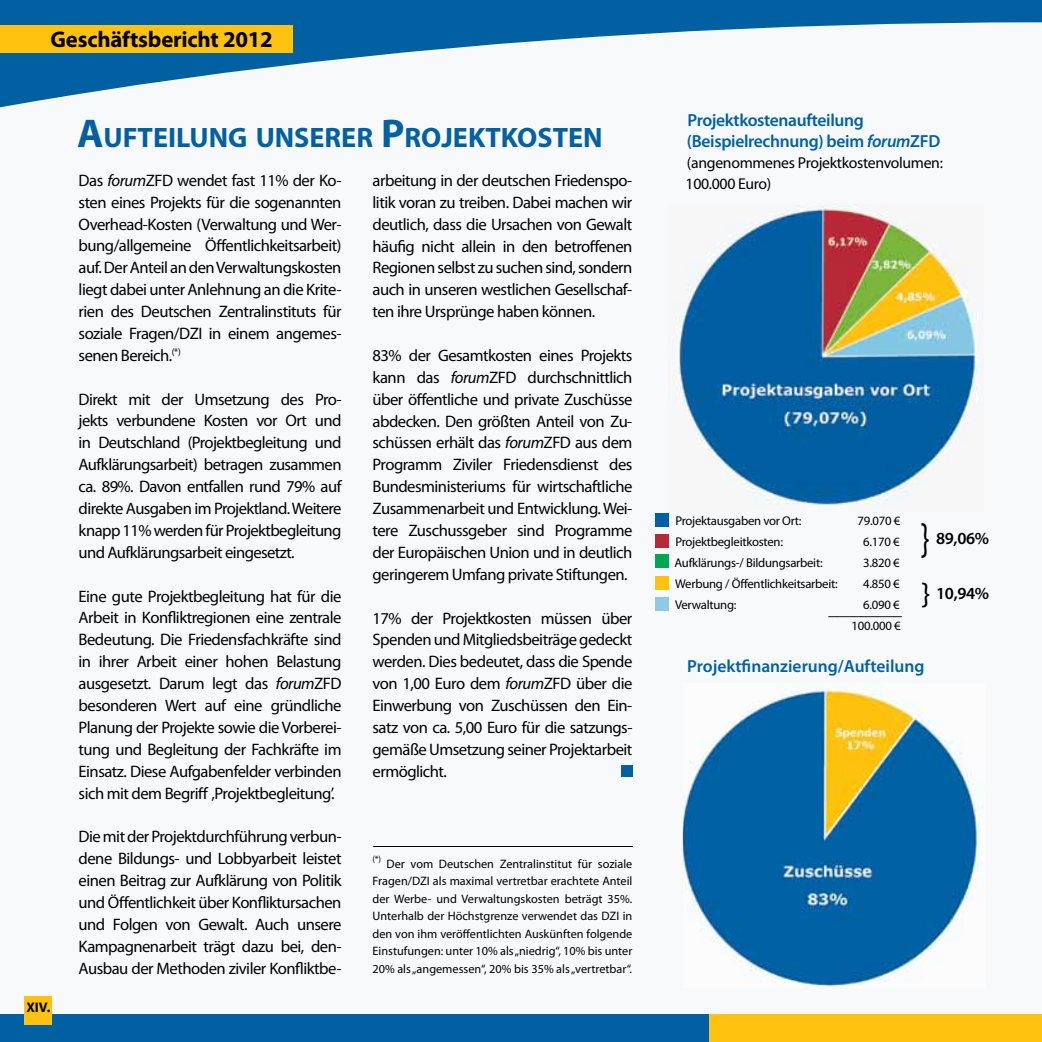
<style>
.page{position:relative;width:1042px;height:1042px;background:#0060a2}
.page>*{position:absolute;margin:0;border:0;box-sizing:border-box;transform-origin:0 0}
.t1{font:43.57px "Myriad Pro";color:#000;scale:.71 1}
.t2{font:31.15px "Myriad Pro";color:#000}
.t3{font:700 28.18px "Myriad Pro";color:#0060a2}
.t4{font:700 22.75px "Myriad Pro";letter-spacing:-.01em;color:#000}
.t5{font:600 17.5px/21px "Myriad Pro";letter-spacing:-.02em;color:#0060a2}
.t6{font:600 17.5px "Myriad Pro";color:#0060a2}
.t7{font:600 16.97px "Myriad Pro";letter-spacing:-.02em;color:#000}
.t8{font:16.62px/21.9px "Myriad Pro";letter-spacing:-.03em;color:#000;text-align:justify}
.t9{font:15.75px/21px "Myriad Pro";letter-spacing:-.02em;color:#000}
.t10{font:700 14px "Myriad Pro";color:#000}
.t11{font:12.78px/21px "Myriad Pro";letter-spacing:-.02em;color:#000;text-align:right}
.t12{font:12.25px/17.5px "Myriad Pro";color:#000;text-align:justify}
.s1{font-size:40.25px}
.s2{font-style:italic}
</style>
<div class="page">
<div style="left:0;top:22px;width:1042px;height:992px;background:#f7f9fb"></div>
<div style="left:0;top:25px;width:293px;height:28px;background:#ffc20e"></div>
<div style="left:25px;top:996px;width:27px;height:29px;background:#ffc20e"></div>
<div style="left:709px;top:1014px;width:333px;height:28px;background:#ffc20e"></div>
<img style="left:683px;top:683px;width:302px;height:305px">
<img style="left:668px;top:204px;width:315px;height:307px">
<div style="left:621px;top:765px;width:11px;height:11px;background:#0060a2"></div>
<div style="left:655px;top:513px;width:14px;height:14px;background:#0060a2"></div>
<div style="left:655px;top:534px;width:14px;height:13px;background:#b82937"></div>
<div style="left:655px;top:554px;width:14px;height:14px;background:#00a651"></div>
<div style="left:655px;top:576px;width:14px;height:13px;background:#ffc20e"></div>
<div style="left:655px;top:597px;width:14px;height:13px;background:#8fc9e3"></div>
<hr style="left:373px;top:846px;width:259px;height:1px;background:#000">
<h3 class="t4" style="left:50px;top:24px;width:224px">Geschäftsbericht 2012</h3>
<p class="t10" style="left:26px;top:998px;width:26px">XIV.</p>
<h3 class="t3" style="left:77px;top:119px;width:527px"><span class="s1">A</span>UFTEILUNG UNSERER <span class="s1">P</span>ROJEKTKOSTEN</h3>
<p class="t8" style="left:79px;top:169px;width:264px">Das <span class="s2">forum</span>ZFD wendet fast 11% der Ko&shy;sten eines Projekts für die sogenannten Overhead-Kosten (Verwaltung und Wer&shy;bung/allgemeine Öffentlichkeitsarbeit) auf. Der Anteil an den Verwaltungskosten liegt dabei unter Anlehnung an die Krite&shy;rien des Deutschen Zentralinstituts für soziale Fragen/DZI in einem angemes&shy;senen Bereich.<sup>(*)</sup></p>
<p class="t8" style="left:79px;top:388px;width:264px">Direkt mit der Umsetzung des Pro&shy;jekts verbundene Kosten vor Ort und in Deutschland (Projektbegleitung und Aufklärungsarbeit) betragen zusammen ca. 89%. Davon entfallen rund 79% auf direkte Ausgaben im Projektland. Weitere knapp 11% werden für Projektbegleitung und Aufklärungsarbeit eingesetzt.</p>
<p class="t8" style="left:79px;top:585px;width:264px">Eine gute Projektbegleitung hat für die Arbeit in Konfliktregionen eine zentrale Bedeutung. Die Friedensfachkräfte sind in ihrer Arbeit einer hohen Belastung ausgesetzt. Darum legt das <span class="s2">forum</span>ZFD besonderen Wert auf eine gründliche Planung der Projekte sowie die Vorberei&shy;tung und Begleitung der Fachkräfte im Einsatz. Diese Aufgabenfelder verbinden sich mit dem Begriff ‚Projektbegleitung’.</p>
<p class="t8" style="left:79px;top:825px;width:264px">Die mit der Projektdurchführung verbun&shy;dene Bildungs- und Lobbyarbeit leistet einen Beitrag zur Aufklärung von Politik und Öffentlichkeit über Konfliktursachen und Folgen von Gewalt. Auch unsere Kampagnenarbeit trägt dazu bei, den-Ausbau der Methoden ziviler Konfliktbe-</p>
<p class="t8" style="left:372px;top:169px;width:261px">arbeitung in der deutschen Friedenspo&shy;litik voran zu treiben. Dabei machen wir deutlich, dass die Ursachen von Gewalt häufig nicht allein in den betroffenen Regionen selbst zu suchen sind, sondern auch in unseren westlichen Gesellschaf&shy;ten ihre Ursprünge haben können.</p>
<p class="t8" style="left:372px;top:344px;width:261px">83% der Gesamtkosten eines Projekts kann das <span class="s2">forum</span>ZFD durchschnittlich über öffentliche und private Zuschüsse abdecken. Den größten Anteil von Zu&shy;schüssen erhält das <span class="s2">forum</span>ZFD aus dem Programm Ziviler Friedensdienst des Bundesministeriums für wirtschaftliche Zusammenarbeit und Entwicklung. Wei&shy;tere Zuschussgeber sind Programme der Europäischen Union und in deutlich geringerem Umfang private Stiftungen.</p>
<p class="t8" style="left:372px;top:607px;width:261px">17% der Projektkosten müssen über Spenden und Mitgliedsbeiträge gedeckt werden. Dies bedeutet, dass die Spende von 1,00 Euro dem <span class="s2">forum</span>ZFD über die Einwerbung von Zuschüssen den Ein&shy;satz von ca. 5,00 Euro für die satzungs&shy;gemäße Umsetzung seiner Projektarbeit ermöglicht.</p>
<p class="t12" style="left:372px;top:854px;width:261px"><sup>(*)</sup> Der vom Deutschen Zentralinstitut für soziale Fragen/DZI als maximal vertretbar erachtete Anteil der Werbe- und Verwaltungskosten beträgt 35%.<br>Unterhalb der Höchstgrenze verwendet das DZI in den von ihm veröffentlichten Auskünften folgende Einstufungen: unter 10% als „niedrig“, 10% bis unter 20% als „angemessen“, 20% bis 35% als „vertretbar“.</p>
<p class="t5" style="left:687px;top:109px;width:255px">Projektkostenaufteilung (Beispielrechnung) beim <span class="s2">forum</span>ZFD</p>
<p class="t9" style="left:685px;top:152px;width:259px">(angenommenes Projektkostenvolumen:<br>100.000 Euro)</p>
<p class="t11" style="left:675px;top:510px;width:128px">Projektausgaben vor Ort:</p>
<p class="t11" style="left:857px;top:510px;width:44px">79.070 €</p>
<p class="t11" style="left:675px;top:531px;width:109px">Projektbegleitkosten:</p>
<p class="t11" style="left:863px;top:531px;width:38px">6.170 €</p>
<p class="t11" style="left:674px;top:552px;width:150px">Aufklärungs-/ Bildungsarbeit:</p>
<p class="t11" style="left:863px;top:552px;width:38px">3.820 €</p>
<p class="t11" style="left:675px;top:573px;width:164px">Werbung / Öffentlichkeitsarbeit:</p>
<p class="t11" style="left:863px;top:573px;width:38px">4.850 €</p>
<p class="t11" style="left:675px;top:594px;width:63px">Verwaltung:</p>
<p class="t11" style="left:851px;top:594px;width:51px">6.090 €<br>100.000 €</p>
<p class="t7" style="left:828px;top:598px;width:75px">_________</p>
<h1 class="t1" style="left:921px;top:511px;width:14px">}</h1>
<h2 class="t2" style="left:921px;top:574px;width:10px">}</h2>
<p class="t7" style="left:936px;top:527px;width:54px">89,06%</p>
<p class="t7" style="left:936px;top:583px;width:54px">10,94%</p>
<p class="t6" style="left:687px;top:655px;width:239px">Projektfinanzierung/Aufteilung</p>
</div>
